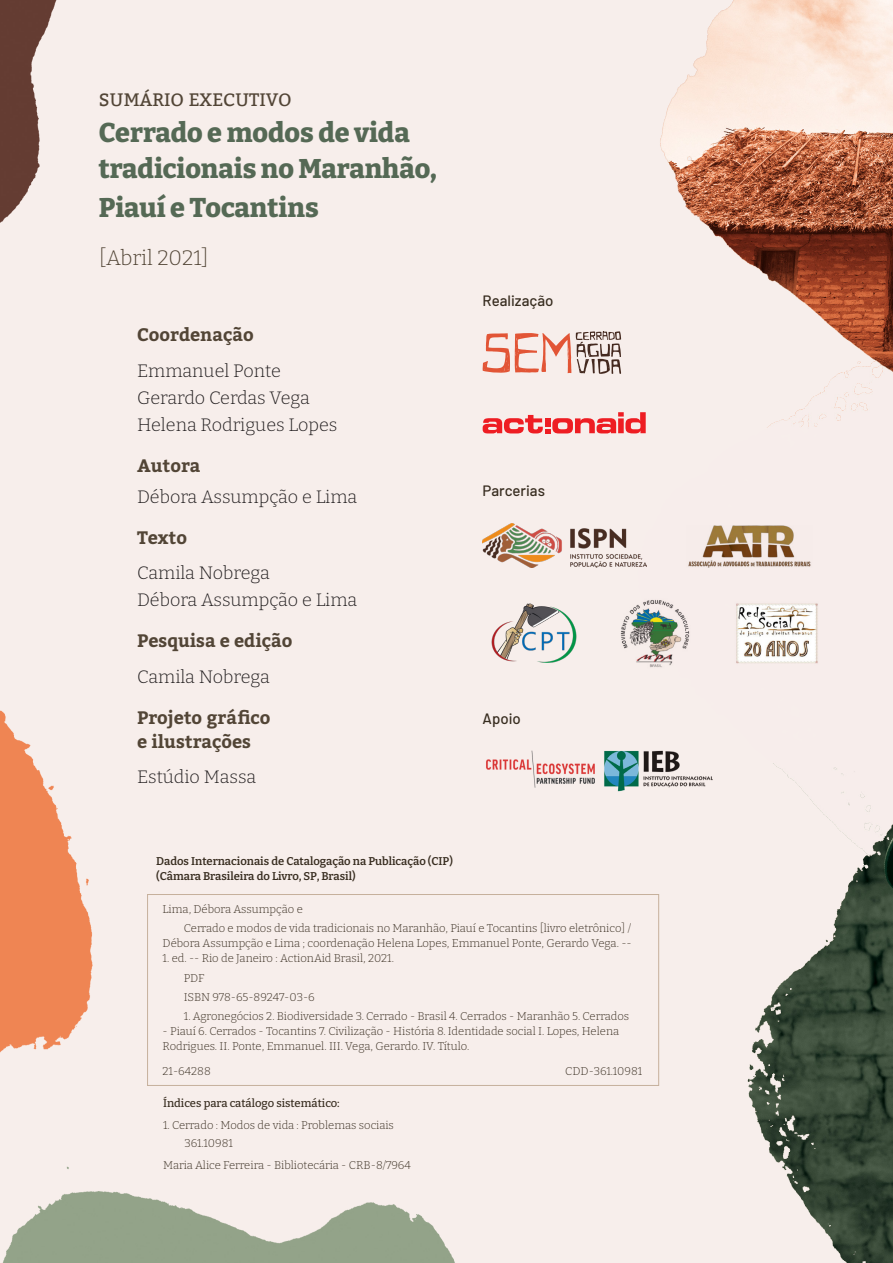
<style>
.page{position:relative;width:893px;height:1263px;background:#fff}
.page>*{position:absolute;margin:0;border:0;box-sizing:border-box;transform-origin:0 0}
.t1{font:800 27px/36px "Bitter";color:#556955}
.t2{font:300 21px "Bitter";color:#524536}
.t3{font:300 18px/27px "Bitter";color:#231f20}
.TIT-imagens{font:700 18px/24px "Bitter";color:#524536}
.t4{font:18px "Bitter";color:#524536}
.t5{font:500 15px "Barlow";color:#372c1f}
.NOTA-rodapé{font:300 11.25px/15px "Bitter";color:#372c1f;text-align:right}
.NOTA-rodapé-2{font:600 11.25px/15px "Bitter";color:#372c1f}
.NOTA-rodapé-3{font:500 11.25px "Bitter";color:#372c1f}
</style>
<div class="page">
<img style="left:0;top:0;width:893px;height:1263px">
<img style="left:483px;top:749px;width:231px;height:42px">
<svg style="left:483px;top:412px;width:163px;height:21px;background:#f28688"></svg>
<svg style="left:483px;top:331px;width:138px;height:43px;background:#dfbab0"></svg>
<div style="left:147px;top:894px;width:512px;height:192px;border:1px solid #c6b09c"></div>
<img style="left:483px;top:523px;width:163px;height:45px">
<img style="left:684px;top:525px;width:135px;height:43px">
<img style="left:483px;top:601px;width:103px;height:64px">
<img style="left:620px;top:598px;width:70px;height:70px">
<img style="left:734px;top:601px;width:85px;height:64px">
<p class="t4" style="left:99px;top:89px;width:195px">SUMÁRIO EXECUTIVO</p>
<p class="t1" style="left:99px;top:114px;width:339px">Cerrado e modos de vida tradicionais no Maranhão,</p>
<p class="t1" style="left:99px;top:189px;width:221px">Piauí e Tocantins</p>
<p class="t2" style="left:99px;top:244px;width:112px">[Abril 2021]</p>
<p class="TIT-imagens" style="left:137px;top:323px;width:118px">Coordenação</p>
<p class="t3" style="left:137px;top:356px;width:145px">Emmanuel Ponte</p>
<p class="t3" style="left:137px;top:383px;width:202px">Gerardo Cerdas Vega<br>Helena Rodrigues Lopes</p>
<p class="TIT-imagens" style="left:137px;top:453px;width:65px">Autora</p>
<p class="t3" style="left:137px;top:483px;width:222px">Débora Assumpção e Lima</p>
<p class="TIT-imagens" style="left:137px;top:526px;width:52px">Texto</p>
<p class="t3" style="left:137px;top:559px;width:222px">Camila Nobrega<br>Débora Assumpção e Lima</p>
<p class="TIT-imagens" style="left:137px;top:629px;width:157px">Pesquisa e edição</p>
<p class="t3" style="left:137px;top:663px;width:134px">Camila Nobrega</p>
<p class="TIT-imagens" style="left:137px;top:706px;width:135px">Projeto gráfico e ilustrações</p>
<p class="t3" style="left:137px;top:763px;width:121px">Estúdio Massa</p>
<p class="NOTA-rodapé-2" style="left:156px;top:853px;width:298px">Dados Internacionais de Catalogação na Publicação (CIP) (Câmara Brasileira do Livro, SP, Brasil)</p>
<p class="t5" style="left:483px;top:291px;width:72px">Realização</p>
<p class="t5" style="left:483px;top:481px;width:64px">Parcerias</p>
<p class="t5" style="left:483px;top:709px;width:40px">Apoio</p>
<p class="NOTA-rodapé" style="left:163px;top:901px;width:142px">Lima, Débora Assumpção e</p>
<p class="NOTA-rodapé" style="left:163px;top:921px;width:471px">Cerrado e modos de vida tradicionais no Maranhão, Piauí e Tocantins [livro eletrônico] /<br>Débora Assumpção e Lima ; coordenação Helena Lopes, Emmanuel Ponte, Gerardo Vega. --</p>
<p class="NOTA-rodapé" style="left:163px;top:951px;width:233px">1. ed. -- Rio de Janeiro : ActionAid Brasil, 2021.</p>
<p class="NOTA-rodapé" style="left:184px;top:970px;width:22px">PDF</p>
<p class="NOTA-rodapé" style="left:184px;top:989px;width:132px">ISBN 978-65-89247-03-6</p>
<p class="NOTA-rodapé" style="left:184px;top:1008px;width:447px">1. Agronegócios 2. Biodiversidade 3. Cerrado - Brasil 4. Cerrados - Maranhão 5. Cerrados</p>
<p class="NOTA-rodapé" style="left:163px;top:1023px;width:458px;text-align:left">- Piauí 6. Cerrados - Tocantins 7. Civilização - História 8. Identidade social I. Lopes, Helena<br>Rodrigues. II. Ponte, Emmanuel. III. Vega, Gerardo. IV. Título.</p>
<p class="NOTA-rodapé" style="left:163px;top:1063px;width:50px">21-64288</p>
<p class="NOTA-rodapé" style="left:565px;top:1063px;width:79px">CDD-361.10981</p>
<p class="NOTA-rodapé-3" style="left:163px;top:1096px;width:178px">Índices para catálogo sistemático:</p>
<p class="NOTA-rodapé" style="left:163px;top:1117px;width:232px">1. Cerrado : Modos de vida : Problemas sociais</p>
<p class="NOTA-rodapé" style="left:184px;top:1135px;width:50px">361.10981</p>
<p class="NOTA-rodapé" style="left:163px;top:1157px;width:249px">Maria Alice Ferreira - Bibliotecária - CRB-8/7964</p>
</div>
